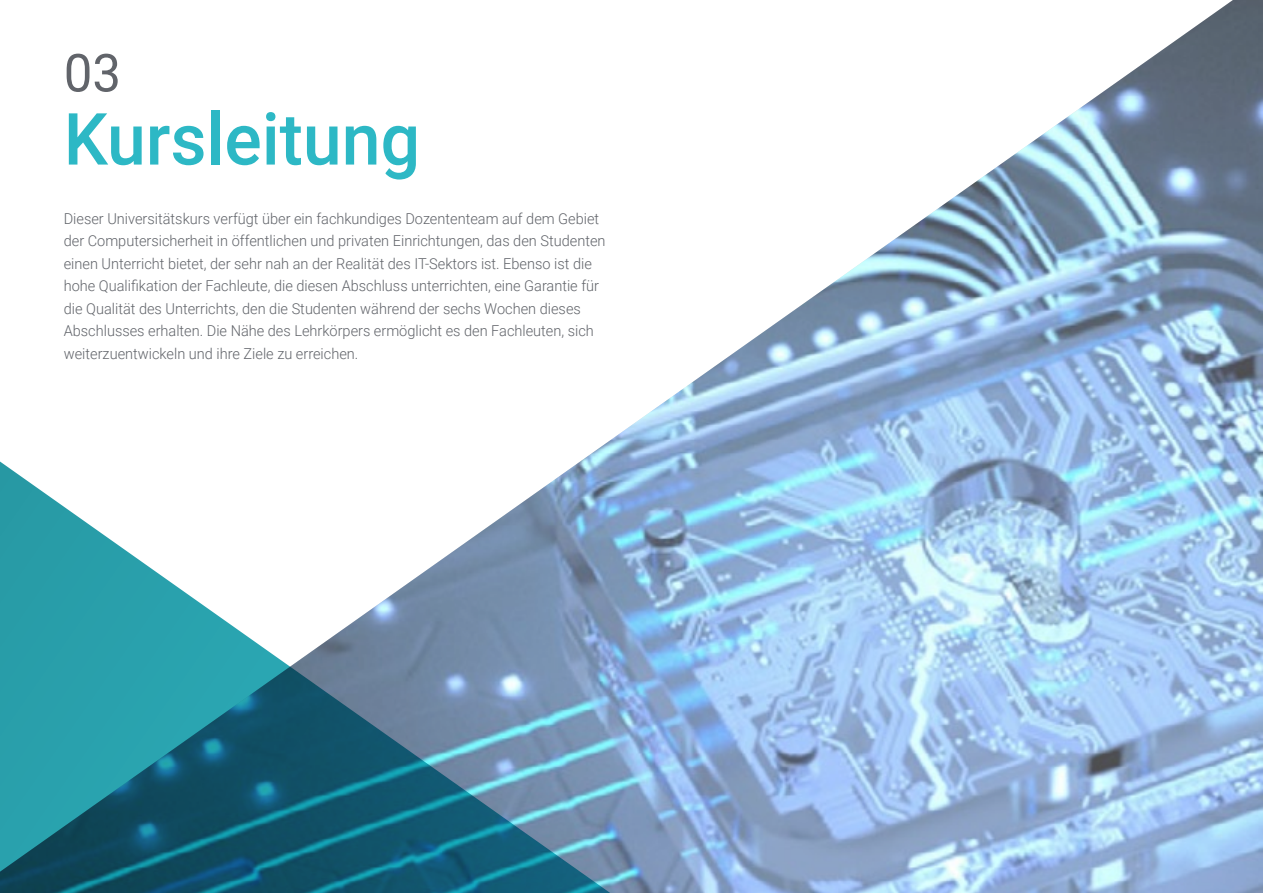
<style>
.page{position:relative;width:1263px;height:893px;background:#fff}
.page>*{position:absolute;margin:0;border:0;box-sizing:border-box;transform-origin:0 0}
.t1{font:500 72px "Roboto";color:#2db8c5}
.t2{font:52.5px "Roboto";color:#61646a}
.t3{font:300 15px/22.5px "Roboto";color:#61646a}
</style>
<div class="page">
<img style="left:602px;top:0;width:661px;height:893px">
<svg style="left:0;top:446px;width:640px;height:447px"></svg>
<h2 class="t2" style="left:64px;top:36px;width:59px">03</h2>
<h1 class="t1" style="left:64px;top:89px;width:358px">Kursleitung</h1>
<p class="t3" style="left:64px;top:207px;width:543px">Dieser Universitätskurs verfügt über ein fachkundiges Dozententeam auf dem Gebiet der Computersicherheit in öffentlichen und privaten Einrichtungen, das den Studenten einen Unterricht bietet, der sehr nah an der Realität des IT-Sektors ist. Ebenso ist die hohe Qualifikation der Fachleute, die diesen Abschluss unterrichten, eine Garantie für die Qualität des Unterrichts, den die Studenten während der sechs Wochen dieses Abschlusses erhalten. Die Nähe des Lehrkörpers ermöglicht es den Fachleuten, sich weiterzuentwickeln und ihre Ziele zu erreichen.</p>
</div>
